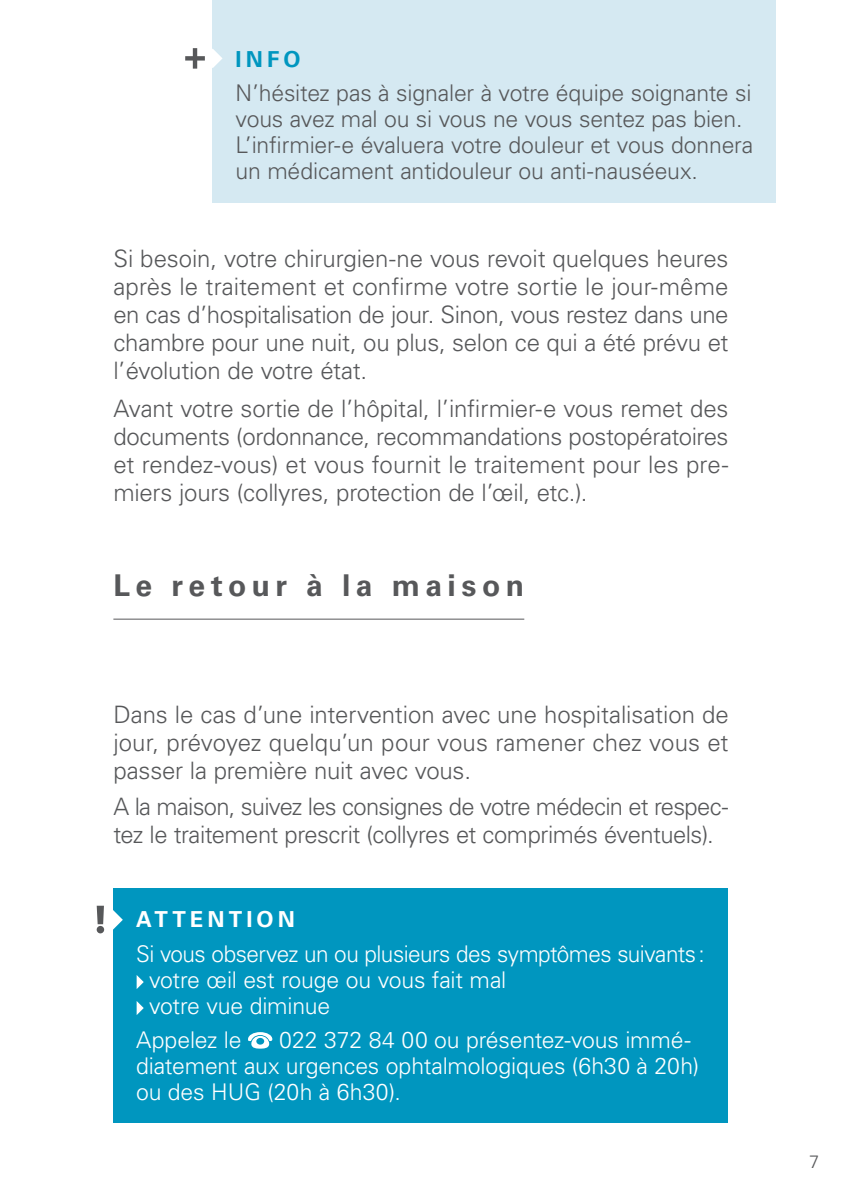
<style>
.page{position:relative;width:842px;height:1191px;background:#fff}
.page>*{position:absolute;margin:0;border:0;box-sizing:border-box;transform-origin:0 0}
.t1{font:700 30px "Univers LT Std";letter-spacing:.18em;color:#57585a}
.t2{font:300 24px/28px "Univers LT Std";letter-spacing:-.015em;color:#57585a;text-align:justify}
.t3{font:300 23px/26px "Univers LT Std";letter-spacing:-.01em;color:#fff}
.t4{font:300 23px/26px "Univers LT Std";letter-spacing:-.01em;color:#57585a}
.t5{font:700 22px "Univers LT Std";letter-spacing:.185em;color:#fff}
.t6{font:700 22px "Univers LT Std";color:#0096bf}
.t7{font:300 18px "Univers LT Std";color:#57585a}
</style>
<div class="page">
<div style="left:213px;top:0;width:563px;height:202px;background:#d5e9f2"></div>
<svg style="left:185px;top:48px;width:38px;height:21px"></svg>
<hr style="left:113px;top:618px;width:411px;height:1px;background:#57585a">
<div style="left:113px;top:888px;width:615px;height:235px;background:#0096bf"></div>
<svg style="left:137px;top:975px;width:7px;height:14px"></svg>
<svg style="left:137px;top:1001px;width:7px;height:14px"></svg>
<svg style="left:248px;top:1032px;width:24px;height:16px"></svg>
<svg style="left:97px;top:905px;width:26px;height:28px"></svg>
<p class="t6" style="left:236px;top:46px;width:66px">INFO</p>
<p class="t4" style="left:236px;top:80px;width:519px">N’hésitez pas à signaler à votre équipe soignante si vous avez mal ou si vous ne vous sentez pas bien.<br>L’infirmier-e évaluera votre douleur et vous donnera un médicament antidouleur ou anti-nauséeux.</p>
<p class="t2" style="left:113px;top:244px;width:617px">Si besoin, votre chirurgien-ne vous revoit quelques heures après le traitement et confirme votre sortie le jour-même en cas d’hospitalisation de jour. Sinon, vous restez dans une chambre pour une nuit, ou plus, selon ce qui a été prévu et l’évolution de votre état.</p>
<p class="t2" style="left:113px;top:394px;width:617px">Avant votre sortie de l’hôpital, l’infirmier-e vous remet des documents (ordonnance, recommandations postopératoires et rendez-vous) et vous fournit le traitement pour les pre&shy;miers jours (collyres, protection de l’œil, etc.).</p>
<p class="t1" style="left:113px;top:568px;width:412px">Le retour à la maison</p>
<p class="t2" style="left:113px;top:700px;width:617px">Dans le cas d’une intervention avec une hospitalisation de jour, prévoyez quelqu’un pour vous ramener chez vous et passer la première nuit avec vous.</p>
<p class="t2" style="left:113px;top:792px;width:617px">A la maison, suivez les consignes de votre médecin et respec&shy;tez le traitement prescrit (collyres et comprimés éventuels).</p>
<p class="t5" style="left:136px;top:906px;width:160px">ATTENTION</p>
<p class="t3" style="left:149px;top:940px;width:557px;text-indent:-13px">Si vous observez un ou plusieurs des symptômes suivants: votre œil est rouge ou vous fait mal<br>votre vue diminue</p>
<p class="t3" style="left:136px;top:1027px;width:107px">Appelez le</p>
<p class="t3" style="left:136px;top:1027px;width:565px;text-indent:143px">022 372 84 00 ou présentez-vous immé&shy;diatement aux urgences ophtalmologiques (6h30 à 20h) ou des HUG (20h à 6h30).</p>
<p class="t7" style="left:809px;top:1151px;width:12px">7</p>
</div>
